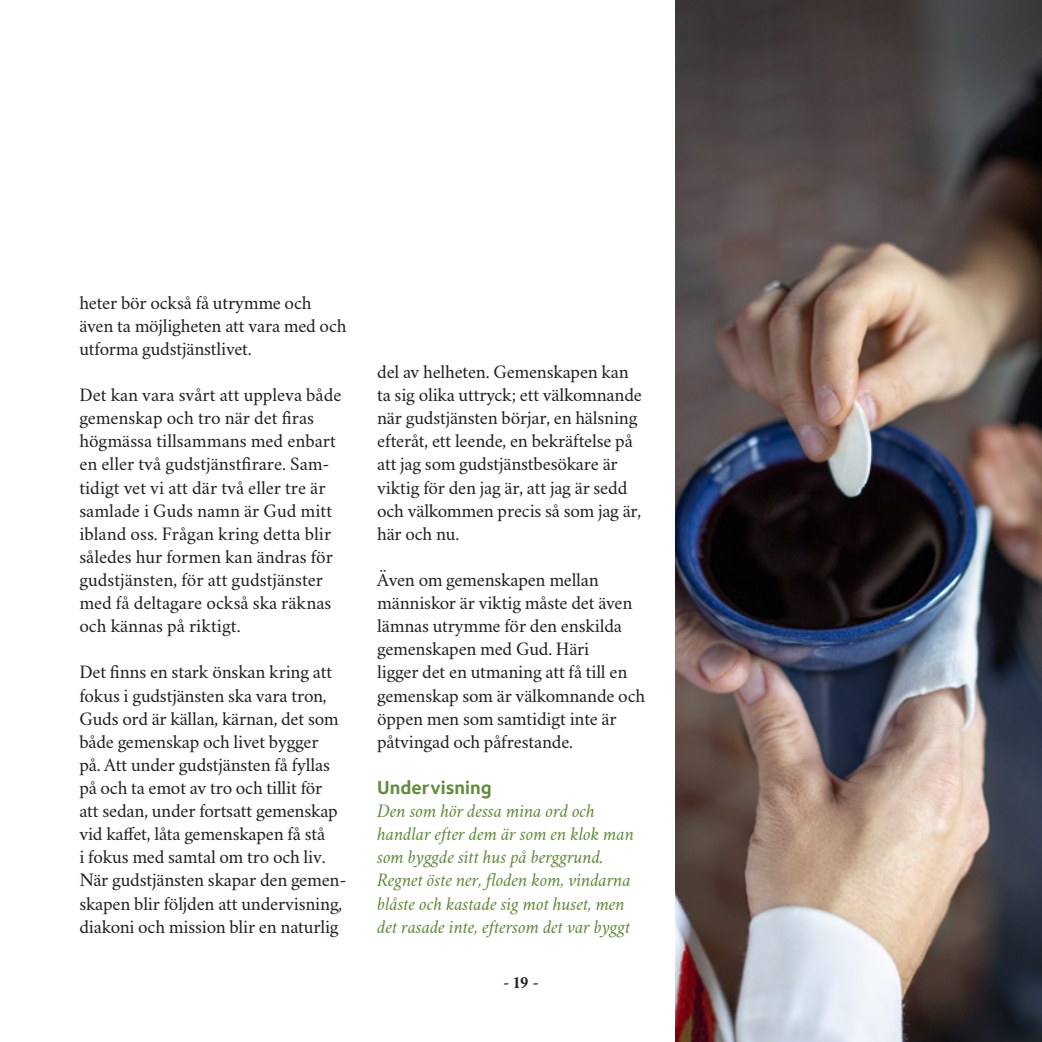
<style>
.page{position:relative;width:1042px;height:1042px;background:#fff}
.page>*{position:absolute;margin:0;border:0;box-sizing:border-box;transform-origin:0 0}
.Bröd_utan_anfang{font:19.25px/23.1px "Crimson Svk 2.0";letter-spacing:-.01em;color:#231f20}
.Bröd_utan_anfang-2{font:italic 19.25px/23.1px "Crimson Svk 2.0";letter-spacing:-.01em;color:#618e3d}
.Mellanrubrik{font:700 19.25px "Foundry Sterling";color:#618e3d}
.t1{font:700 17.5px "Crimson Svk 2.0";color:#231f20}
</style>
<div class="page">
<img style="left:675px;top:0;width:367px;height:1042px">
<p class="Bröd_utan_anfang" style="left:79px;top:290px;width:269px">heter bör också få utrymme och även ta möjligheten att vara med och utforma gudstjänstlivet.</p>
<p class="Bröd_utan_anfang" style="left:79px;top:382px;width:264px">Det kan vara svårt att uppleva både gemenskap och tro när det firas högmässa tillsammans med enbart en eller två gudstjänstfirare. Sam&shy;tidigt vet vi att där två eller tre är samlade i Guds namn är Gud mitt ibland oss. Frågan kring detta blir således hur formen kan ändras för gudstjänsten, för att gudstjänster med få deltagare också ska räknas och kännas på riktigt.</p>
<p class="Bröd_utan_anfang" style="left:79px;top:659px;width:269px">Det finns en stark önskan kring att fokus i gudstjänsten ska vara tron, Guds ord är källan, kärnan, det som både gemenskap och livet bygger<br>på. Att under gudstjänsten få fyllas på och ta emot av tro och tillit för att sedan, under fortsatt gemenskap vid kaffet, låta gemenskapen få stå<br>i fokus med samtal om tro och liv.<br>När gudstjänsten skapar den gemen&shy;skapen blir följden att undervisning, diakoni och mission blir en naturlig</p>
<p class="Bröd_utan_anfang" style="left:377px;top:359px;width:266px">del av helheten. Gemenskapen kan ta sig olika uttryck; ett välkomnande när gudstjänsten börjar, en hälsning efteråt, ett leende, en bekräftelse på att jag som gudstjänstbesökare är viktig för den jag är, att jag är sedd och välkommen precis så som jag är, här och nu.</p>
<p class="Bröd_utan_anfang" style="left:377px;top:567px;width:269px">Även om gemenskapen mellan människor är viktig måste det även lämnas utrymme för den enskilda gemenskapen med Gud. Häri<br>ligger det en utmaning att få till en gemenskap som är välkomnande och öppen men som samtidigt inte är påtvingad och påfrestande.</p>
<p class="Mellanrubrik" style="left:377px;top:776px;width:116px">Undervisning</p>
<p class="Bröd_utan_anfang-2" style="left:377px;top:799px;width:258px">Den som hör dessa mina ord och handlar efter dem är som en klok man som byggde sitt hus på berggrund.<br>Regnet öste ner, floden kom, vindarna blåste och kastade sig mot huset, men det rasade inte, eftersom det var byggt</p>
<p class="t1" style="left:503px;top:969px;width:37px">- 19 -</p>
</div>
